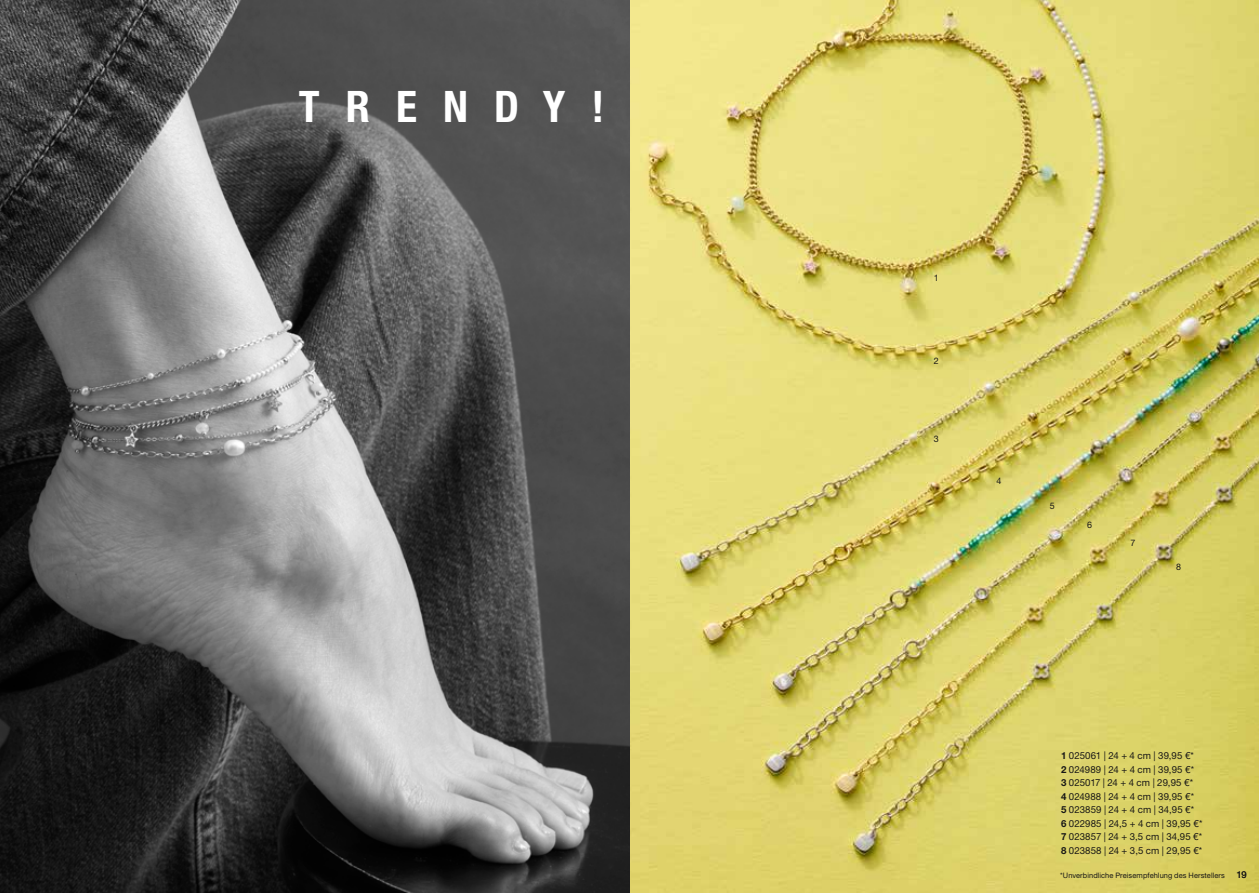
<style>
.page{position:relative;width:1259px;height:893px;background:#fff}
.page>*{position:absolute;margin:0;border:0;box-sizing:border-box;transform-origin:0 0}
.t1{font:700 condensed 43.5px "Helvetica Neue LT Std";letter-spacing:.6em;color:#fff}
.t2{font:9.75px/13.5px "Helvetica Neue LT Std";letter-spacing:.01em;color:#181716}
.t3{font:9px "Helvetica Neue LT Std";color:#181716}
.t4{font:7.5px "Helvetica Neue LT Std";letter-spacing:.01em;color:#181716}
.s1{font-weight:700}
.s2{font-size:9.45px}
</style>
<div class="page">
<img style="left:629px;top:0;width:630px;height:893px">
<img style="left:0;top:0;width:629px;height:893px">
<h1 class="t1" style="left:299px;top:81px;width:307px">TRENDY!</h1>
<p class="t3" style="left:934px;top:272px;width:6px">1</p>
<p class="t3" style="left:934px;top:355px;width:6px">2</p>
<p class="t3" style="left:934px;top:434px;width:6px">3</p>
<p class="t3" style="left:996px;top:475px;width:6px">4</p>
<p class="t3" style="left:1049px;top:500px;width:6px">5</p>
<p class="t3" style="left:1087px;top:519px;width:6px">6</p>
<p class="t3" style="left:1130px;top:538px;width:6px">7</p>
<p class="t3" style="left:1176px;top:561px;width:6px">8</p>
<p class="t2" style="left:1061px;top:749px;width:143px"><span class="s1">1</span> 025061 | 24 + 4 cm | 39,95 €*<br><span class="s1">2</span> 024989 | 24 + 4 cm | 39,95 €*<br><span class="s1">3</span> 025017 | 24 + 4 cm | 29,95 €*<br><span class="s1">4</span> 024988 | 24 + 4 cm | 39,95 €*<br><span class="s1">5</span> 023859 | 24 + 4 cm | 34,95 €*<br><span class="s1">6</span> 022985 | 24,5 + 4 cm | 39,95 €*<br><span class="s1">7</span> 023857 | 24 + 3,5 cm | 34,95 €*<br><span class="s1">8</span> 023858 | 24 + 3,5 cm | 29,95 €*</p>
<p class="t4" style="left:1060px;top:871px;width:188px">*Unverbindliche Preisempfehlung des Herstellers <span class="s2">19</span></p>
</div>
